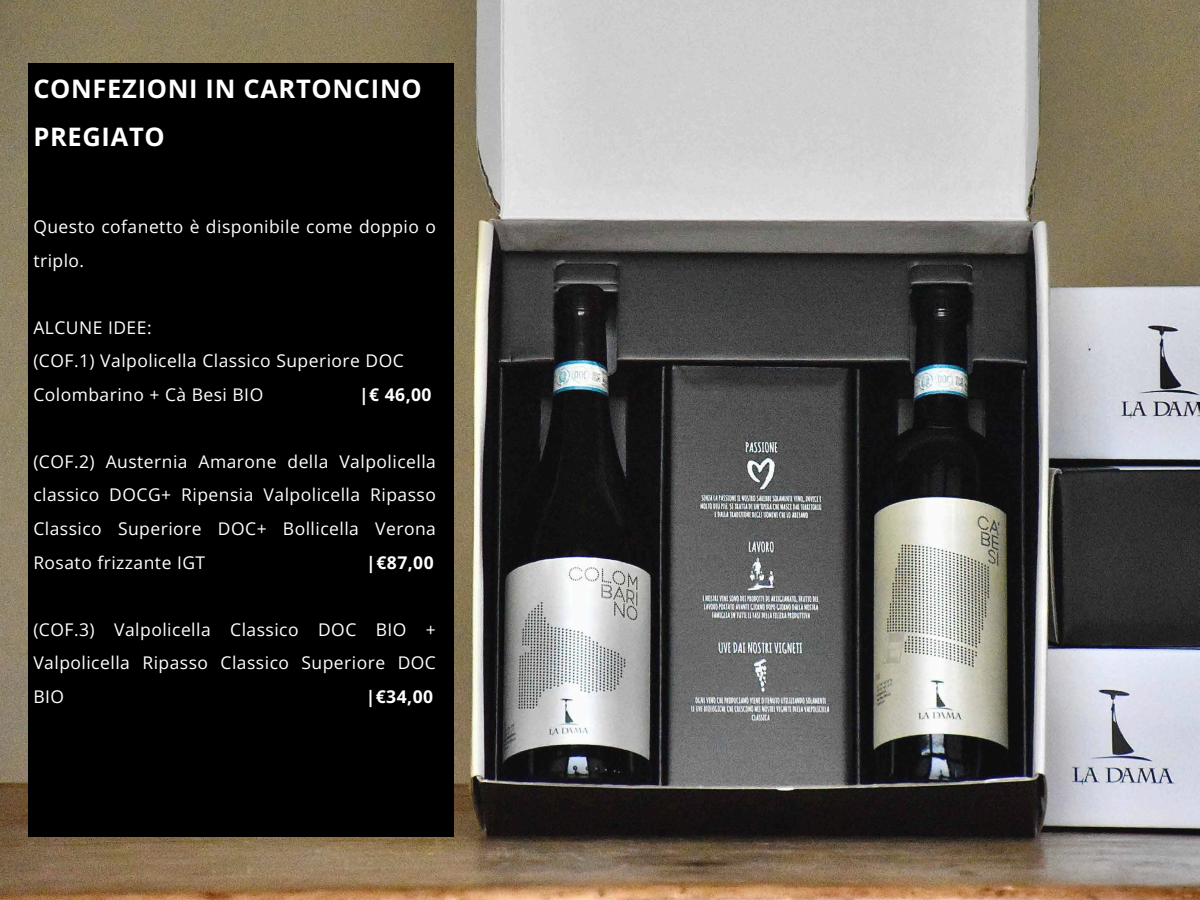
<style>
.page{position:relative;width:1200px;height:900px;background:#fff}
.page>*{position:absolute;margin:0;border:0;box-sizing:border-box;transform-origin:0 0}
.t1{font:700 25.4px/48px "Open Sans";letter-spacing:.025em;color:#fff}
.t2{font:17.6px/33.6px "Open Sans";letter-spacing:.03em;color:#fff;text-align:justify}
.t3{font:700 17.6px "Open Sans";letter-spacing:.03em;color:#fff}
</style>
<div class="page">
<img style="left:0;top:0;width:1200px;height:900px">
<div style="left:28px;top:63px;width:425px;height:773px;background:#000"></div>
<p class="t1" style="left:33px;top:64px;width:390px">CONFEZIONI IN CARTONCINO<br>PREGIATO</p>
<p class="t2" style="left:33px;top:209px;width:404px">Questo cofanetto è disponibile come doppio o triplo.</p>
<p class="t2" style="left:33px;top:310px;width:120px">ALCUNE IDEE:</p>
<p class="t2" style="left:33px;top:344px;width:372px">(COF.1) Valpolicella Classico Superiore DOC</p>
<p class="t2" style="left:33px;top:377px;width:231px">Colombarino + Cà Besi BIO</p>
<p class="t3" style="left:359px;top:382px;width:74px">|€ 46,00</p>
<p class="t2" style="left:33px;top:444px;width:404px">(COF.2) Austernia Amarone della Valpolicella classico DOCG+ Ripensia Valpolicella Ripasso Classico Superiore DOC+ Bollicella Verona Rosato frizzante IGT</p>
<p class="t3" style="left:366px;top:550px;width:69px">|€87,00</p>
<p class="t2" style="left:33px;top:612px;width:404px">(COF.3) Valpolicella Classico DOC BIO + Valpolicella Ripasso Classico Superiore DOC BIO</p>
<p class="t3" style="left:366px;top:684px;width:69px">|€34,00</p>
</div>
